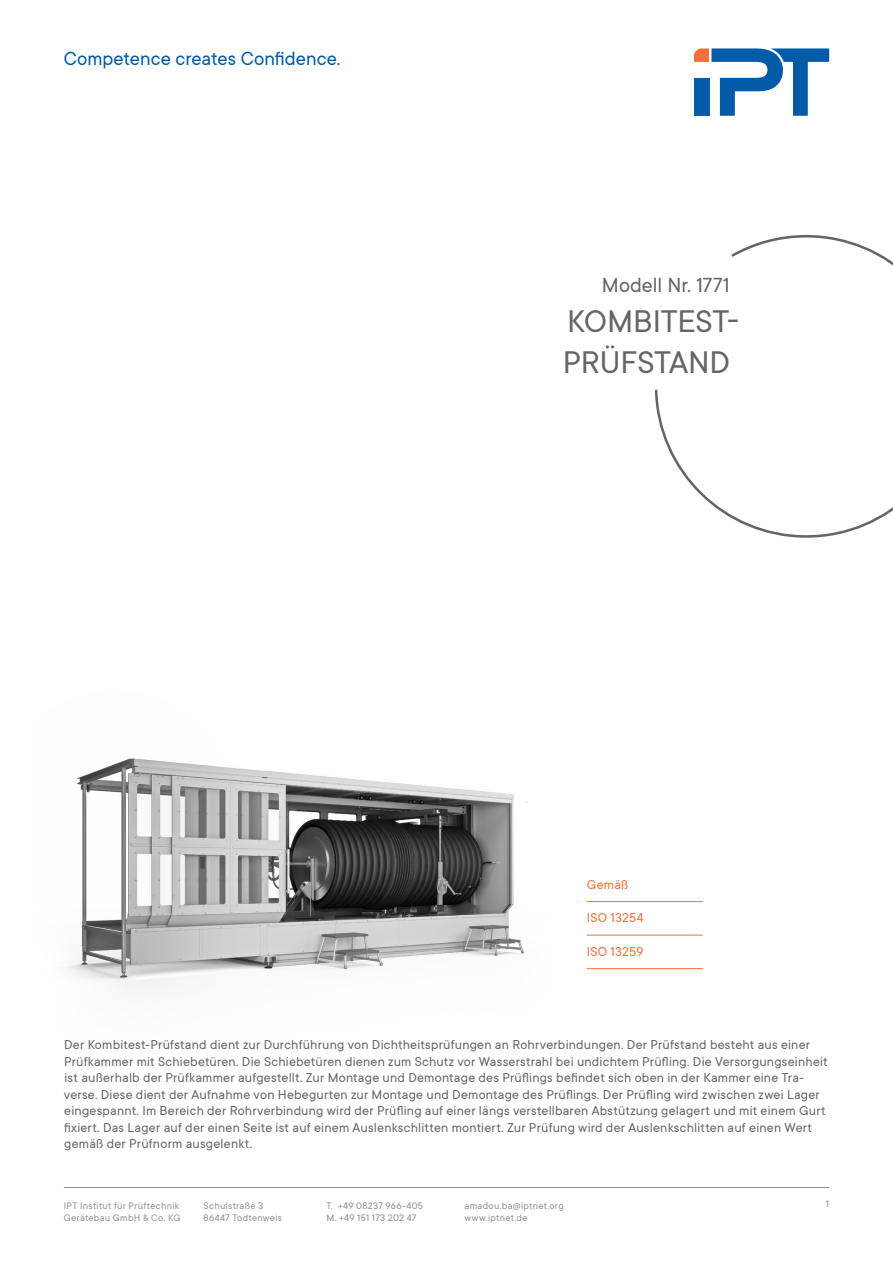
<style>
.page{position:relative;width:893px;height:1263px;background:#fff}
.page>*{position:absolute;margin:0;border:0;box-sizing:border-box;transform-origin:0 0}
.IPT_15PT_Modellnumme{font:34.5px/40.5px "TT Commons";letter-spacing:-.005em;color:#63656a}
.IPT_15PT_Modellnumme-2{font:22.5px "TT Commons";color:#63656a}
.t1{font:21px "TT Commons";color:#015ba7}
.IPT_9_5PT_Grundschri{font:14.25px/16.5px "TT Commons";letter-spacing:.015em;color:#63656a}
.IPT_9_5PT_Iso_Orange{font:14.25px "TT Commons";letter-spacing:.015em;color:#f26f39}
.t2{font:10.5px/12.8px "TT Commons";letter-spacing:.025em;color:#909094}
</style>
<div class="page">
<hr style="left:64px;top:1187px;width:765px;height:1px;background:#909094">
<img style="left:66px;top:758px;width:461px;height:232px">
<hr style="left:587px;top:901px;width:116px;height:1px;background:#f26f39">
<hr style="left:587px;top:935px;width:116px;height:1px;background:#f26f39">
<hr style="left:587px;top:968px;width:116px;height:1px;background:#f26f39">
<svg style="left:694px;top:48px;width:135px;height:68px"></svg>
<svg style="left:654px;top:235px;width:239px;height:303px"></svg>
<p class="t1" style="left:64px;top:45px;width:278px">Competence creates Confidence.</p>
<p class="IPT_15PT_Modellnumme-2" style="left:602px;top:271px;width:129px">Modell Nr. 1771</p>
<p class="IPT_15PT_Modellnumme" style="left:563px;top:300px;width:178px">KOMBITEST-<br>PRÜFSTAND</p>
<p class="IPT_9_5PT_Iso_Orange" style="left:587px;top:875px;width:43px">Gemäß</p>
<p class="IPT_9_5PT_Iso_Orange" style="left:587px;top:909px;width:58px">ISO 13254</p>
<p class="IPT_9_5PT_Iso_Orange" style="left:587px;top:942px;width:58px">ISO 13259</p>
<p class="IPT_9_5PT_Grundschri" style="left:64px;top:1036px;width:765px">Der Kombitest-Prüfstand dient zur Durchführung von Dichtheitsprüfungen an Rohrverbindungen. Der Prüfstand besteht aus einer Prüfkammer mit Schiebetüren. Die Schiebetüren dienen zum Schutz vor Wasserstrahl bei undichtem Prüfling. Die Versorgungseinheit ist außerhalb der Prüfkammer aufgestellt. Zur Montage und Demontage des Prüflings befindet sich oben in der Kammer eine Tra&shy;verse. Diese dient der Aufnahme von Hebegurten zur Montage und Demontage des Prüflings. Der Prüfling wird zwischen zwei Lager eingespannt. Im Bereich der Rohrverbindung wird der Prüfling auf einer längs verstellbaren Abstützung gelagert und mit einem Gurt fixiert. Das Lager auf der einen Seite ist auf einem Auslenkschlitten montiert. Zur Prüfung wird der Auslenkschlitten auf einen Wert gemäß der Prüfnorm ausgelenkt.</p>
<p class="t2" style="left:64px;top:1198px;width:117px">IPT Institut für Prüftechnik</p>
<p class="t2" style="left:826px;top:1197px;width:5px">1</p>
<p class="t2" style="left:64px;top:1211px;width:118px">Gerätebau GmbH &amp; Co. KG</p>
<p class="t2" style="left:204px;top:1198px;width:80px">Schulstraße 3<br>86447 Todtenweis</p>
<p class="t2" style="left:326px;top:1198px;width:98px">T. +49 08237 966-405<br>M. +49 151 173 202 47</p>
<p class="t2" style="left:465px;top:1198px;width:101px">amadou.ba@iptnet.org www.iptnet.de</p>
</div>
